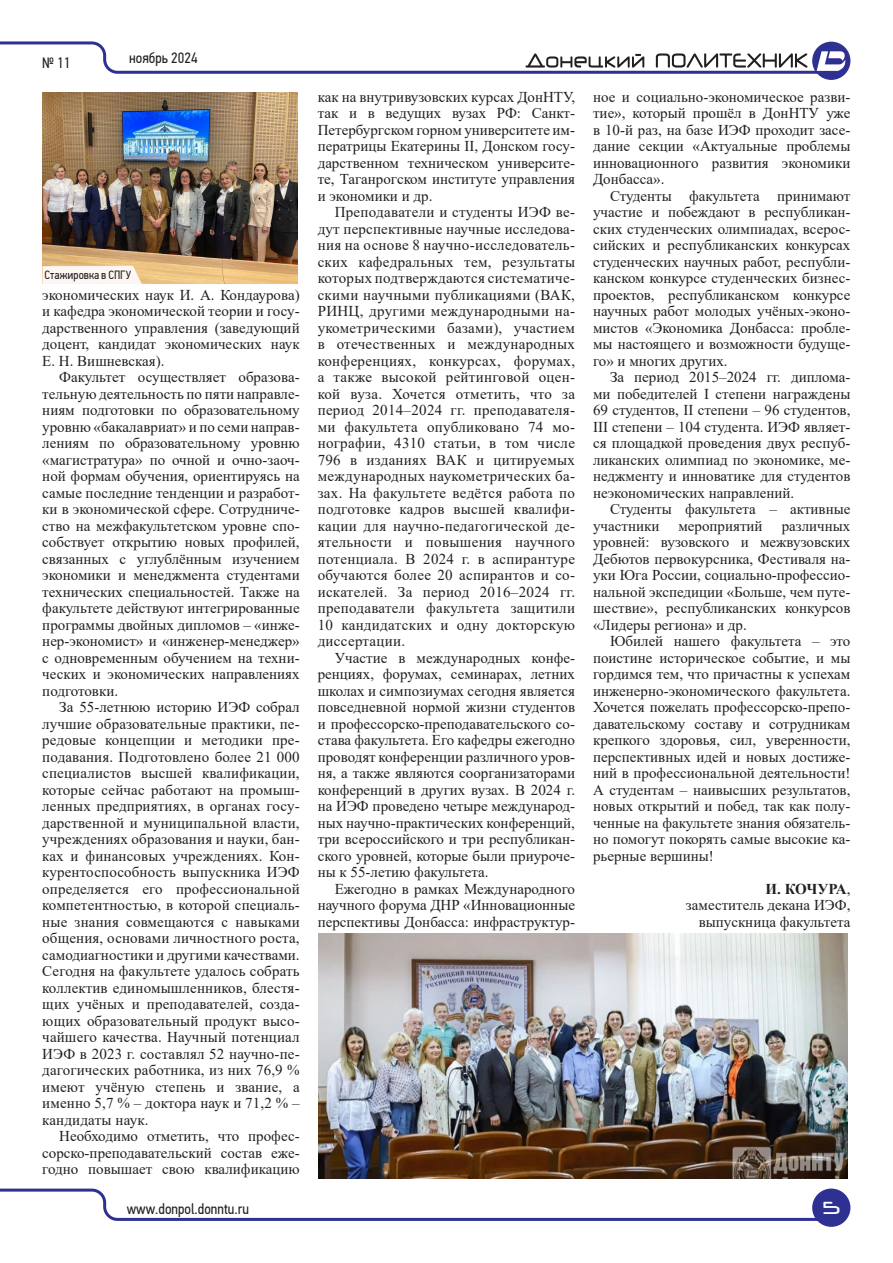
<style>
.page{position:relative;width:893px;height:1263px;background:#fff}
.page>*{position:absolute;margin:0;border:0;box-sizing:border-box;transform-origin:0 0}
.t1{font:500 19.5px "Neuropol";color:#fff}
.Основной_текст{font:15px/16.5px "Times New Roman";color:#231f20;text-align:justify}
.t2{font:15px "PF Din Text Cond Pro";color:#231f20}
.Основной_текст-2{font:700 15px "Times New Roman";letter-spacing:-.025em;color:#231f20}
.Подпись_фото_левый{font:12px "PF Din Text Cond Pro";color:#231f20}
.s1{font-weight:400}
</style>
<div class="page">
<div style="left:812px;top:42px;width:38px;height:38px;background:#2e3092;border-radius:50%"></div>
<svg style="left:0;top:41px;width:845px;height:33px"></svg>
<div style="left:812px;top:1188px;width:38px;height:39px;background:#2e3092;border-radius:50%"></div>
<svg style="left:0;top:1188px;width:842px;height:33px"></svg>
<img style="left:43px;top:92px;width:255px;height:192px">
<div style="left:43px;top:266px;width:99px;height:18px;background:#fef6f2"></div>
<img style="left:319px;top:933px;width:529px;height:246px">
<p class="t2" style="left:42px;top:54px;width:30px">№ 11</p>
<p class="t2" style="left:129px;top:49px;width:70px">ноябрь 2024</p>
<p class="Подпись_фото_левый" style="left:45px;top:268px;width:88px">Стажировка в СПГУ</p>
<p class="Основной_текст" style="left:42px;top:286px;width:259px">экономических наук И. А. Кондаурова) и кафедра экономической теории и госу&shy;дарственного управления (заведующий доцент, кандидат экономических наук Е. Н. Вишневская).</p>
<p class="Основной_текст" style="left:42px;top:369px;width:259px;text-indent:17px">Факультет осуществляет образова&shy;тельную деятельность по пяти направле&shy;ниям подготовки по образовательному уровню «бакалавриат» и по семи направ&shy;лениям по образовательному уровню «магистратура» по очной и очно-заоч&shy;ной формам обучения, ориентируясь на самые последние тенденции и разработ&shy;ки в экономической сфере. Сотрудниче&shy;ство на межфакультетском уровне спо&shy;собствует открытию новых профилей, связанных с углублённым изучением экономики и менеджмента студентами технических специальностей. Также на факультете действуют интегрированные программы двойных дипломов – «инже&shy;нер-экономист» и «инженер-менеджер» с одновременным обучением на техни&shy;ческих и экономических направлениях подготовки.</p>
<p class="Основной_текст" style="left:42px;top:699px;width:259px;text-indent:17px">За 55-летнюю историю ИЭФ собрал лучшие образовательные практики, пе&shy;редовые концепции и методики пре&shy;подавания. Подготовлено более 21 000 специалистов высшей квалификации, которые сейчас работают на промыш&shy;ленных предприятиях, в органах госу&shy;дарственной и муниципальной власти, учреждениях образования и науки, бан&shy;ках и финансовых учреждениях. Кон&shy;курентоспособность выпускника ИЭФ определяется его профессиональной компетентностью, в которой специаль&shy;ные знания совмещаются с навыками общения, основами личностного роста, самодиагностики и другими качествами.<br>Сегодня на факультете удалось собрать коллектив единомышленников, блестя&shy;щих учёных и преподавателей, созда&shy;ющих образовательный продукт высо&shy;чайшего качества. Научный потенциал ИЭФ в 2023 г. составлял 52 научно-пе&shy;дагогических работника, из них 76,9 % имеют учёную степень и звание, а именно 5,7 % – доктора наук и 71,2 % – кандидаты наук.</p>
<p class="Основной_текст" style="left:42px;top:1128px;width:259px;text-indent:17px">Необходимо отметить, что профес&shy;сорско-преподавательский состав еже&shy;годно повышает свою квалификацию</p>
<p class="Основной_текст" style="left:318px;top:88px;width:259px">как на внутривузовских курсах ДонНТУ, так и в ведущих вузах РФ: Санкт-Петербургском горном университете им&shy;ператрицы Екатерины II, Донском госу&shy;дарственном техническом университе&shy;те, Таганрогском институте управления и экономики и др.</p>
<p class="Основной_текст" style="left:318px;top:204px;width:259px;text-indent:17px">Преподаватели и студенты ИЭФ ве&shy;дут перспективные научные исследова&shy;ния на основе 8 научно-исследователь&shy;ских кафедральных тем, результаты которых подтверждаются систематиче&shy;скими научными публикациями (ВАК, РИНЦ, другими международными на&shy;укометрическими базами), участием в отечественных и международных конференциях, конкурсах, форумах, а также высокой рейтинговой оцен&shy;кой вуза. Хочется отметить, что за период 2014–2024 гг. преподавателя&shy;ми факультета опубликовано 74 мо&shy;нографии, 4310 статьи, в том числе 796 в изданиях ВАК и цитируемых международных наукометрических ба&shy;зах. На факультете ведётся работа по подготовке кадров высшей квалифи&shy;кации для научно-педагогической де&shy;ятельности и повышения научного потенциала. В 2024 г. в аспирантуре обучаются более 20 аспирантов и со&shy;искателей. За период 2016–2024 гг. преподаватели факультета защитили 10 кандидатских и одну докторскую диссертации.</p>
<p class="Основной_текст" style="left:318px;top:649px;width:259px;text-indent:17px">Участие в международных конфе&shy;ренциях, форумах, семинарах, летних школах и симпозиумах сегодня является повседневной нормой жизни студентов и профессорско-преподавательского со&shy;става факультета. Его кафедры ежегодно проводят конференции различного уров&shy;ня, а также являются соорганизаторами конференций в других вузах. В 2024 г. на ИЭФ проведено четыре международ&shy;ных научно-практических конференций, три всероссийского и три республикан&shy;ского уровней, которые были приуроче&shy;ны к 55-летию факультета.</p>
<p class="Основной_текст" style="left:318px;top:880px;width:259px;text-indent:17px">Ежегодно в рамках Международного научного форума ДНР «Инновационные перспективы Донбасса: инфраструктур-</p>
<p class="Основной_текст" style="left:593px;top:88px;width:259px">ное и социально-экономическое разви&shy;тие», который прошёл в ДонНТУ уже в 10-й раз, на базе ИЭФ проходит засе&shy;дание секции «Актуальные проблемы инновационного развития экономики Донбасса».</p>
<p class="Основной_текст" style="left:593px;top:187px;width:259px;text-indent:17px">Студенты факультета принимают участие и побеждают в республикан&shy;ских студенческих олимпиадах, всерос&shy;сийских и республиканских конкурсах студенческих научных работ, республи&shy;канском конкурсе студенческих бизнес&shy;проектов, республиканском конкурсе научных работ молодых учёных-эконо&shy;мистов «Экономика Донбасса: пробле&shy;мы настоящего и возможности будуще&shy;го» и многих других.</p>
<p class="Основной_текст" style="left:593px;top:369px;width:259px;text-indent:17px">За период 2015–2024 гг. диплома&shy;ми победителей I степени награждены 69 студентов, II степени – 96 студентов, III степени – 104 студента. ИЭФ являет&shy;ся площадкой проведения двух респуб&shy;ликанских олимпиад по экономике, ме&shy;неджменту и инноватике для студентов неэкономических направлений.</p>
<p class="Основной_текст" style="left:593px;top:501px;width:259px;text-indent:17px">Студенты факультета – активные участники</p>
<p class="Основной_текст" style="left:678px;top:517px;width:86px">мероприятий</p>
<p class="Основной_текст" style="left:593px;top:517px;width:259px;text-indent:189px">различных уровней: вузовского и межвузовских Дебютов первокурсника, Фестиваля на&shy;уки Юга России, социально-профессио&shy;нальной экспедиции «Больше, чем путе&shy;шествие», республиканских конкурсов «Лидеры региона» и др.</p>
<p class="Основной_текст" style="left:593px;top:633px;width:259px;text-indent:17px">Юбилей нашего факультета – это поистине историческое событие, и мы гордимся тем, что причастны к успехам инженерно-экономического факультета.<br>Хочется пожелать профессорско-препо&shy;давательскому составу и сотрудникам крепкого здоровья, сил, уверенности, перспективных идей и новых достиже&shy;ний в профессиональной деятельности!<br>А студентам – наивысших результатов, новых открытий и побед, так как полу&shy;ченные на факультете знания обязатель&shy;но помогут покорять самые высокие ка&shy;рьерные вершины!</p>
<p class="Основной_текст-2" style="left:766px;top:878px;width:86px">И. КОЧУРА<span class="s1">,</span></p>
<p class="Основной_текст" style="left:686px;top:897px;width:166px">заместитель декана ИЭФ,</p>
<p class="Основной_текст" style="left:699px;top:913px;width:153px">выпускница факультета</p>
<p class="t2" style="left:127px;top:1200px;width:124px">www.donpol.donntu.ru</p>
<h1 class="t1" style="left:822px;top:1199px;width:20px">5</h1>
</div>
